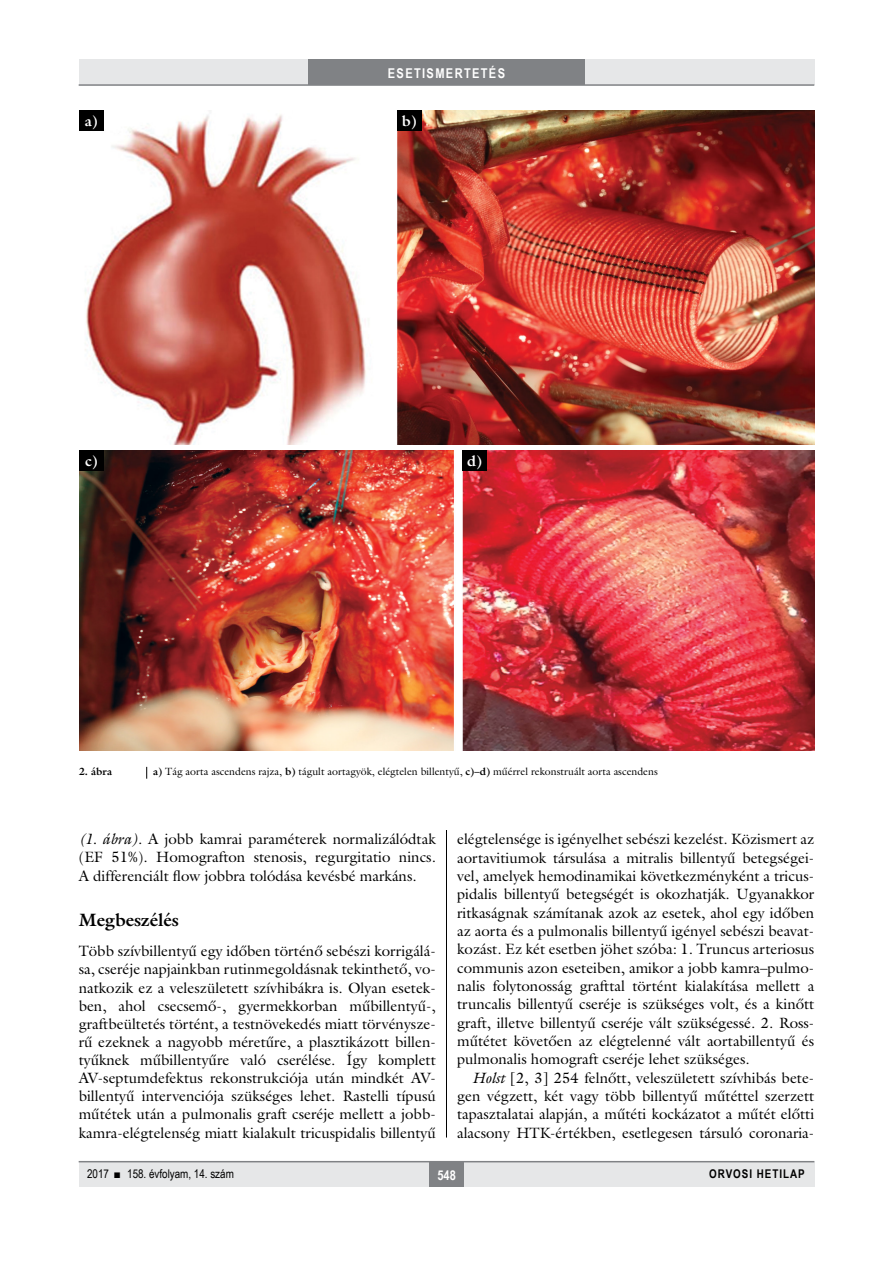
<style>
.page{position:relative;width:893px;height:1263px;background:#fff}
.page>*{position:absolute;margin:0;border:0;box-sizing:border-box;transform-origin:0 0}
.alcimbold{font:700 18px "Galliard Reg";color:#000}
.Body_tompa{font:15px/18.3px "Galliard Reg";color:#000;text-align:justify}
.Body_Text{font:15px/18.3px "Galliard Reg";color:#000;text-align:justify}
.Body_tompa-2{font:700 15px "Galliard Reg";color:#fff}
.t1{font:700 13.5px "Arial Narrow";letter-spacing:.1em;color:#fff}
.t2{font:12px "Arial Narrow";color:#000}
.t3{font:700 12px "Arial Narrow";letter-spacing:.08em;color:#000}
.kepalairas2{font:10.5px "Galliard Reg";color:#000}
.kepalairas1{font:700 10.5px "Galliard Reg";color:#000}
.s1{font-weight:700}
.s2{font-style:italic}
</style>
<div class="page">
<div style="left:79px;top:1161px;width:735px;height:25px;background:#e6e7e8"></div>
<hr style="left:79px;top:1161px;width:735px;height:1px;background:#808285">
<div style="left:430px;top:1161px;width:34px;height:25px;background:#808285"></div>
<div style="left:79px;top:60px;width:735px;height:25px;background:#e6e7e8"></div>
<div style="left:308px;top:60px;width:277px;height:25px;background:#808285"></div>
<hr style="left:79px;top:84px;width:735px;height:2px;background:#808285">
<hr style="left:446px;top:111px;width:1px;height:1026px;background:#000">
<div style="left:79px;top:434px;width:735px;height:390px;background:#fff"></div>
<img style="left:85px;top:111px;width:729px;height:334px">
<img style="left:79px;top:451px;width:736px;height:299px">
<svg style="left:146px;top:767px;width:1px;height:12px"></svg>
<div style="left:79px;top:111px;width:25px;height:20px;background:#000"></div>
<div style="left:397px;top:111px;width:25px;height:20px;background:#000"></div>
<div style="left:79px;top:451px;width:25px;height:20px;background:#000"></div>
<div style="left:462px;top:451px;width:25px;height:20px;background:#000"></div>
<p class="t1" style="left:388px;top:63px;width:119px">ESETISMERTETÉS</p>
<p class="Body_tompa-2" style="left:85px;top:111px;width:15px">a)</p>
<p class="Body_tompa-2" style="left:402px;top:111px;width:16px">b)</p>
<p class="Body_tompa-2" style="left:85px;top:451px;width:14px">c)</p>
<p class="Body_tompa-2" style="left:467px;top:451px;width:16px">d)</p>
<p class="kepalairas1" style="left:79px;top:765px;width:35px">2. ábra</p>
<p class="kepalairas2" style="left:153px;top:765px;width:506px"><span class="s1">a)</span> Tág aorta ascendens rajza, <span class="s1">b)</span> tágult aortagyök, elégtelen billentyű, <span class="s1">c)–d)</span> műérrel rekonstruált aorta ascendens</p>
<p class="Body_Text" style="left:79px;top:830px;width:359px"><span class="s2">(1. ábra)</span>. A jobb kamrai paraméterek normalizálódtak (EF 51%). Homografton stenosis, regurgitatio nincs.<br>A differenciált flow jobbra tolódása kevésbé markáns.</p>
<p class="alcimbold" style="left:79px;top:908px;width:102px">Megbeszélés</p>
<p class="Body_tompa" style="left:79px;top:942px;width:359px">Több szívbillentyű egy időben történő sebészi korrigálá&shy;sa, cseréje napjainkban rutinmegoldásnak tekinthető, vo&shy;natkozik ez a veleszületett szívhibákra is. Olyan esetek&shy;ben, ahol csecsemő-, gyermekkorban műbillentyű-, graftbeültetés történt, a testnövekedés miatt törvénysze&shy;rű ezeknek a nagyobb méretűre, a plasztikázott billen&shy;tyűknek műbillentyűre való cserélése. Így komplett AV-septumdefektus rekonstrukciója után mindkét AV&shy;billentyű intervenciója szükséges lehet. Rastelli típusú műtétek után a pulmonalis graft cseréje mellett a jobb&shy;kamra-elégtelenség miatt kialakult tricuspidalis billentyű</p>
<p class="Body_tompa" style="left:457px;top:830px;width:359px">elégtelensége is igényelhet sebészi kezelést. Közismert az aortavitiumok társulása a mitralis billentyű betegségei&shy;vel, amelyek hemodinamikai következményként a tricus&shy;pidalis billentyű betegségét is okozhatják. Ugyanakkor ritkaságnak számítanak azok az esetek, ahol egy időben az aorta és a pulmonalis billentyű igényel sebészi beavat&shy;kozást. Ez két esetben jöhet szóba: 1. Truncus arteriosus communis azon eseteiben, amikor a jobb kamra–pulmo&shy;nalis folytonosság grafttal történt kialakítása mellett a truncalis billentyű cseréje is szükséges volt, és a kinőtt graft, illetve billentyű cseréje vált szükségessé. 2. Ross&shy;műtétet követően az elégtelenné vált aortabillentyű és pulmonalis homograft cseréje lehet szükséges.</p>
<p class="Body_Text" style="left:457px;top:1068px;width:359px;text-indent:15px"><span class="s2">Holst</span> [2, 3] 254 felnőtt, veleszületett szívhibás bete&shy;gen végzett, két vagy több billentyű műtéttel szerzett tapasztalatai alapján, a műtéti kockázatot a műtét előtti alacsony HTK-értékben, esetlegesen társuló coronaria-</p>
<p class="t2" style="left:87px;top:1165px;width:148px">2017 ■ 158. évfolyam, 14. szám</p>
<p class="t1" style="left:437px;top:1165px;width:20px">548</p>
<p class="t3" style="left:709px;top:1165px;width:97px">ORVOSI HETILAP</p>
</div>
